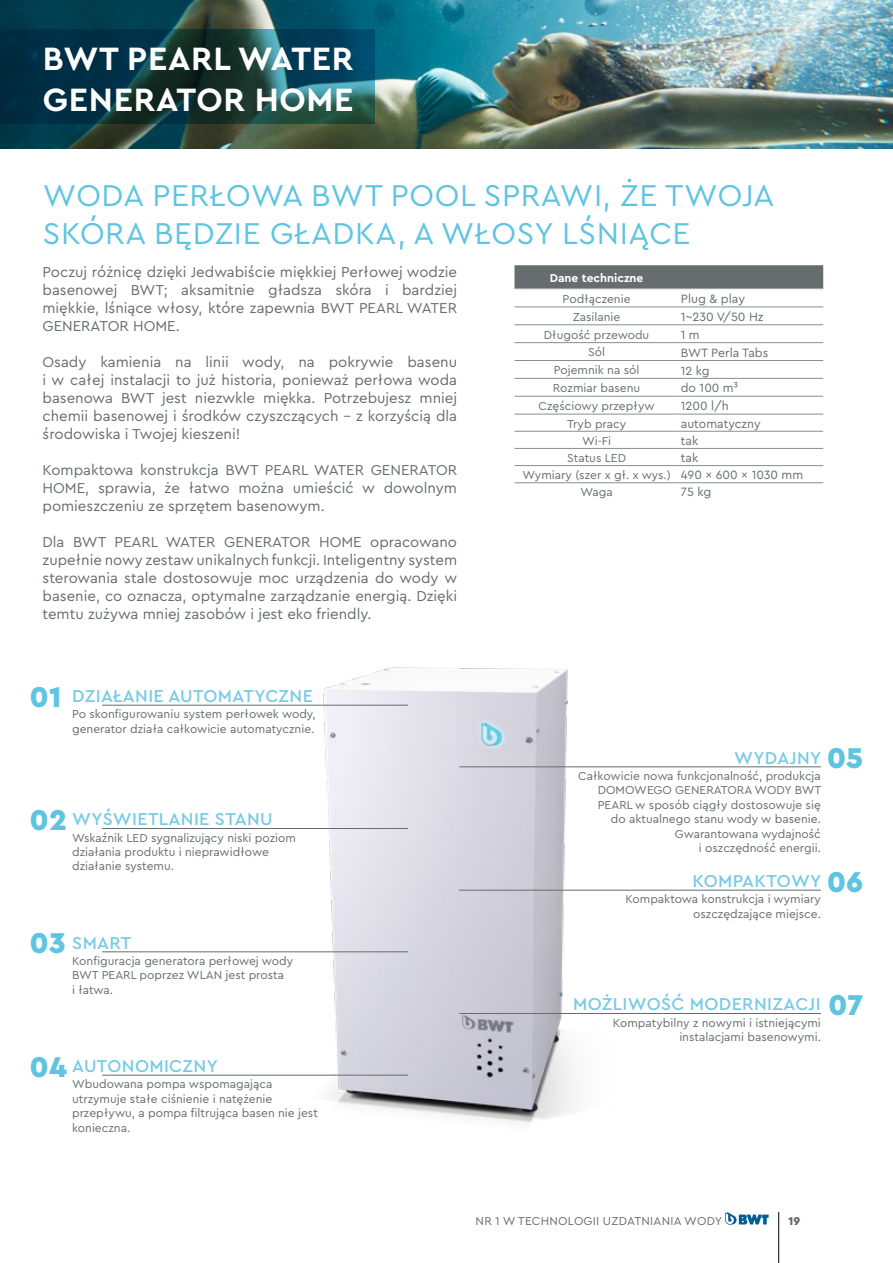
<style>
.page{position:relative;width:893px;height:1263px;background:#fff}
.page>*{position:absolute;margin:0;border:0;box-sizing:border-box;transform-origin:0 0}
.t1{font:700 33.9px/40.7px "Cera PRO";letter-spacing:.02em;color:#fff}
.t2{font:31.5px/37.8px "Cera PRO";letter-spacing:.02em;color:#5fc4e1}
.t3{font:500 18px "Cera PRO";letter-spacing:.02em;color:#77cae5}
.t4{font:15px/18px "Cera PRO";color:#676c6e;text-align:justify}
.t5{font:12.6px "Cera PRO";color:#676c6e}
.t6{font:12px/14.4px "Cera PRO";color:#676c6e}
.t7{font:12px "Cera PRO";letter-spacing:.02em;color:#676c6e}
.t8{font:700 12px "Cera PRO";color:#fff}
.t9{font:900 12px "Cera PRO";color:#676c6e}
.s1{font-weight:900;font-size:30px;color:#5fc4e1}
.s2{font-size:12.6px}
</style>
<div class="page">
<svg style="left:725px;top:1212px;width:44px;height:13px"></svg>
<hr style="left:778px;top:1212px;width:1px;height:51px;background:#000">
<img style="left:0;top:0;width:893px;height:149px">
<svg style="left:0;top:29px;width:374px;height:95px;background:#0f3c46"></svg>
<img style="left:220px;top:667px;width:448px;height:456px">
<hr style="left:102px;top:705px;width:306px;height:1px;background:#676c6e">
<hr style="left:102px;top:828px;width:306px;height:1px;background:#676c6e">
<hr style="left:459px;top:766px;width:362px;height:1px;background:#676c6e">
<hr style="left:102px;top:951px;width:306px;height:1px;background:#676c6e">
<hr style="left:459px;top:890px;width:362px;height:1px;background:#676c6e">
<hr style="left:102px;top:1075px;width:306px;height:1px;background:#676c6e">
<hr style="left:459px;top:1013px;width:362px;height:1px;background:#676c6e">
<svg style="left:514px;top:265px;width:309px;height:42px"></svg>
<svg style="left:514px;top:325px;width:309px;height:159px"></svg>
<hr style="left:514px;top:289px;width:165px;height:1px;background:#e2e4e5">
<hr style="left:679px;top:289px;width:144px;height:1px;background:#e2e4e5">
<hr style="left:514px;top:307px;width:165px;height:1px;background:#898e91">
<hr style="left:679px;top:307px;width:144px;height:1px;background:#898e91">
<hr style="left:514px;top:324px;width:165px;height:1px;background:#898e91">
<hr style="left:679px;top:324px;width:144px;height:1px;background:#898e91">
<hr style="left:514px;top:342px;width:165px;height:1px;background:#898e91">
<hr style="left:679px;top:342px;width:144px;height:1px;background:#898e91">
<hr style="left:514px;top:360px;width:165px;height:1px;background:#898e91">
<hr style="left:679px;top:360px;width:144px;height:1px;background:#898e91">
<hr style="left:514px;top:378px;width:165px;height:1px;background:#898e91">
<hr style="left:679px;top:378px;width:144px;height:1px;background:#898e91">
<hr style="left:514px;top:396px;width:165px;height:1px;background:#898e91">
<hr style="left:679px;top:396px;width:144px;height:1px;background:#898e91">
<hr style="left:514px;top:414px;width:165px;height:1px;background:#898e91">
<hr style="left:679px;top:414px;width:144px;height:1px;background:#898e91">
<hr style="left:514px;top:431px;width:165px;height:1px;background:#898e91">
<hr style="left:679px;top:431px;width:144px;height:1px;background:#898e91">
<hr style="left:514px;top:448px;width:165px;height:1px;background:#898e91">
<hr style="left:679px;top:448px;width:144px;height:1px;background:#898e91">
<hr style="left:514px;top:465px;width:165px;height:1px;background:#898e91">
<hr style="left:679px;top:465px;width:144px;height:1px;background:#898e91">
<hr style="left:514px;top:482px;width:165px;height:1px;background:#898e91">
<hr style="left:679px;top:482px;width:144px;height:1px;background:#898e91">
<h1 class="t1" style="left:43px;top:37px;width:312px">BWT PEARL WATER<br>GENERATOR HOME</h1>
<h2 class="t2" style="left:43px;top:175px;width:733px">WODA PERŁOWA BWT POOL SPRAWI, ŻE TWOJA<br>SKÓRA BĘDZIE GŁADKA, A WŁOSY LŚNIĄCE</h2>
<p class="t4" style="left:43px;top:263px;width:416px">Poczuj różnicę dzięki Jedwabiście miękkiej Perłowej wodzie basenowej BWT; aksamitnie gładsza skóra i bardziej miękkie, lśniące włosy, które zapewnia BWT PEARL WATER GENERATOR HOME.</p>
<p class="t4" style="left:43px;top:353px;width:416px">Osady kamienia na linii wody, na pokrywie basenu i w całej instalacji to już historia, ponieważ perłowa woda basenowa BWT jest niezwkle miękka. Potrzebujesz mniej chemii basenowej i środków czyszczących – z korzyścią dla środowiska i Twojej kieszeni!</p>
<p class="t4" style="left:43px;top:461px;width:416px">Kompaktowa konstrukcja BWT PEARL WATER GENERATOR HOME, sprawia, że łatwo można umieścić w dowolnym pomieszczeniu ze sprzętem basenowym.</p>
<p class="t4" style="left:43px;top:533px;width:416px">Dla BWT PEARL WATER GENERATOR HOME opracowano zupełnie nowy zestaw unikalnych funkcji. Inteligentny system sterowania stale dostosowuje moc urządzenia do wody w basenie, co oznacza, optymalne zarządzanie energią. Dzięki temtu zużywa mniej zasobów i jest eko friendly.</p>
<h3 class="t3" style="left:30px;top:684px;width:285px"><span class="s1">01</span> DZIAŁANIE AUTOMATYCZNE</h3>
<p class="t6" style="left:72px;top:706px;width:245px">Po skonfigurowaniu system perłowek wody, generator działa całkowicie automatycznie.</p>
<h3 class="t3" style="left:30px;top:807px;width:245px"><span class="s1">02</span> WYŚWIETLANIE STANU</h3>
<p class="t6" style="left:72px;top:830px;width:225px">Wskaźnik LED sygnalizujący niski poziom działania produktu i nieprawidłowe działanie systemu.</p>
<h3 class="t3" style="left:30px;top:930px;width:103px"><span class="s1">03</span> SMART</h3>
<p class="t6" style="left:72px;top:953px;width:223px">Konfiguracja generatora perłowej wody<br>BWT PEARL poprzez WLAN jest prosta<br>i łatwa.</p>
<h3 class="t3" style="left:30px;top:1054px;width:190px"><span class="s1">04</span> AUTONOMICZNY</h3>
<p class="t6" style="left:72px;top:1076px;width:247px">Wbudowana pompa wspomagająca utrzymuje stałe ciśnienie i natężenie przepływu, a pompa filtrująca basen nie jest konieczna.</p>
<p class="t8" style="left:550px;top:270px;width:95px">Dane techniczne</p>
<p class="t6" style="left:563px;top:291px;width:69px">Podłączenie</p>
<p class="t5" style="left:681px;top:290px;width:66px">Plug &amp; play</p>
<p class="t6" style="left:573px;top:309px;width:49px">Zasilanie</p>
<p class="t5" style="left:681px;top:308px;width:84px">1~230 V/50 Hz</p>
<p class="t6" style="left:544px;top:327px;width:107px">Długość przewodu</p>
<p class="t5" style="left:681px;top:326px;width:20px">1 m</p>
<p class="t6" style="left:588px;top:345px;width:18px">Sól</p>
<p class="t5" style="left:681px;top:344px;width:89px">BWT Perla Tabs</p>
<p class="t6" style="left:554px;top:362px;width:87px">Pojemnik na sól</p>
<p class="t5" style="left:681px;top:362px;width:30px">12 kg</p>
<p class="t6" style="left:553px;top:380px;width:89px">Rozmiar basenu</p>
<p class="t5" style="left:681px;top:380px;width:59px">do 100 m³</p>
<p class="t6" style="left:538px;top:398px;width:118px">Częściowy przepływ</p>
<p class="t5" style="left:681px;top:398px;width:50px">1200 l/h</p>
<p class="t6" style="left:567px;top:416px;width:61px">Tryb pracy</p>
<p class="t5" style="left:681px;top:415px;width:82px">automatyczny</p>
<p class="t6" style="left:582px;top:433px;width:31px">Wi-Fi</p>
<p class="t5" style="left:681px;top:432px;width:19px">tak</p>
<p class="t6" style="left:567px;top:450px;width:60px">Status LED</p>
<p class="t5" style="left:681px;top:449px;width:19px">tak</p>
<p class="t6" style="left:580px;top:466px;width:224px;line-height:17.1px;text-indent:-58px">Wymiary (szer x gł. x wys.) <span class="s2">490 x 600 x 1030 mm<br></span>Waga</p>
<p class="t5" style="left:681px;top:484px;width:32px">75 kg</p>
<h3 class="t3" style="left:734px;top:745px;width:131px">WYDAJNY <span class="s1">05</span></h3>
<p class="t6" style="left:578px;top:768px;width:245px;text-align:right">Całkowicie nowa funkcjonalność, produkcja<br>DOMOWEGO GENERATORA WODY BWT<br>PEARL w sposób ciągły dostosowuje się<br>do aktualnego stanu wody w basenie.<br>Gwarantowana wydajność<br>i oszczędność energii.</p>
<h3 class="t3" style="left:693px;top:869px;width:172px">KOMPAKTOWY <span class="s1">06</span></h3>
<p class="t6" style="left:625px;top:891px;width:197px;text-align:right">Kompaktowa konstrukcja i wymiary oszczędzające miejsce.</p>
<h3 class="t3" style="left:573px;top:992px;width:292px">MOŻLIWOŚĆ MODERNIZACJI <span class="s1">07</span></h3>
<p class="t6" style="left:613px;top:1015px;width:209px;text-align:right">Kompatybilny z nowymi i istniejącymi instalacjami basenowymi.</p>
<p class="t7" style="left:476px;top:1213px;width:248px">NR 1 W TECHNOLOGII UZDATNIANIA WODY</p>
<p class="t9" style="left:788px;top:1213px;width:13px">19</p>
</div>
